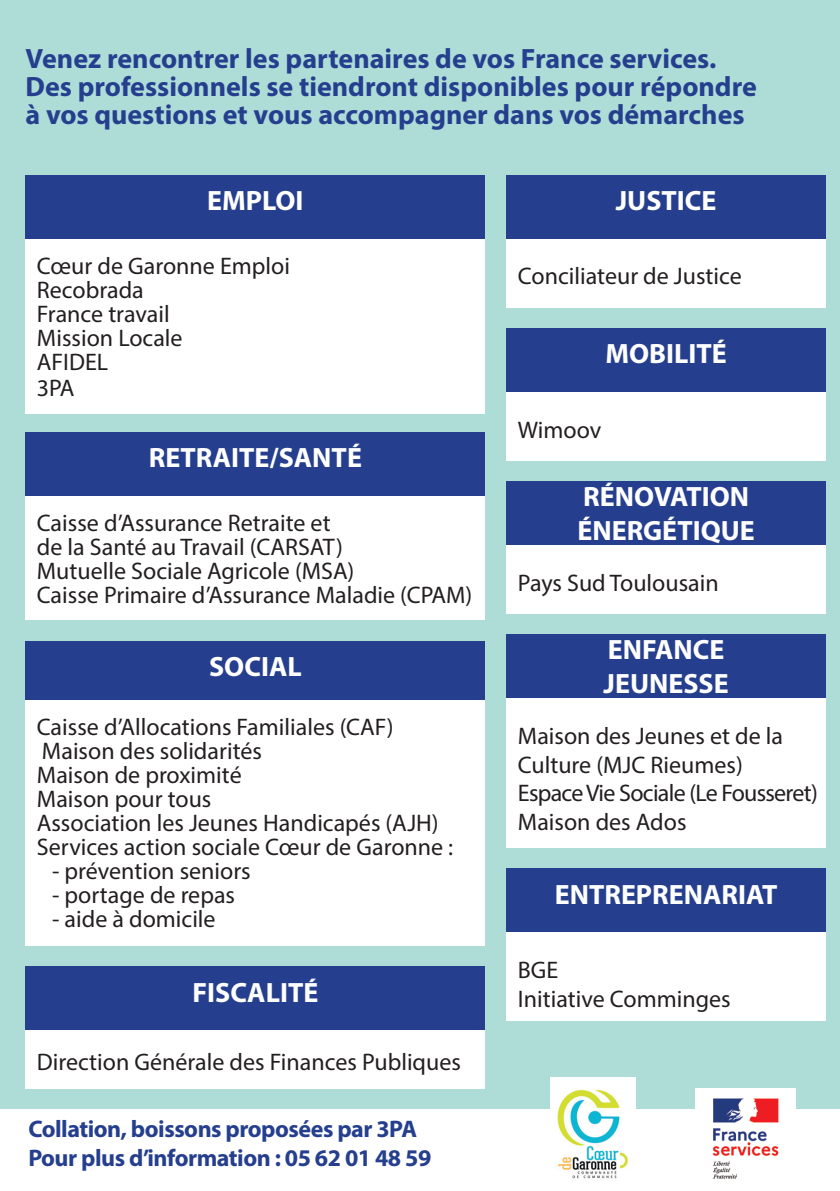
<style>
.page{position:relative;width:840px;height:1191px;background:#fff}
.page>*{position:absolute;margin:0;border:0;box-sizing:border-box;transform-origin:0 0}
.t1{font:700 28px/28px "Myriad Pro";color:#253f8e}
.t2{font:700 28px/33.6px "Myriad Pro";color:#fff}
.t3{font:24px/24px "Myriad Pro";color:#231f20}
.t4{font:700 24px/28.8px "Myriad Pro";letter-spacing:-.02em;color:#253f8e}
</style>
<div class="page">
<div style="left:0;top:0;width:839px;height:1108px;background:#aeddd8"></div>
<div style="left:26px;top:238px;width:459px;height:176px;background:#fff"></div>
<div style="left:26px;top:175px;width:459px;height:63px;background:#253f8e"></div>
<div style="left:26px;top:496px;width:459px;height:124px;background:#fff"></div>
<div style="left:26px;top:432px;width:459px;height:64px;background:#253f8e"></div>
<div style="left:26px;top:700px;width:459px;height:246px;background:#fff"></div>
<div style="left:26px;top:641px;width:459px;height:59px;background:#253f8e"></div>
<div style="left:26px;top:1030px;width:459px;height:59px;background:#fff"></div>
<div style="left:26px;top:966px;width:459px;height:64px;background:#253f8e"></div>
<div style="left:506px;top:238px;width:319px;height:70px;background:#fff"></div>
<div style="left:506px;top:175px;width:319px;height:63px;background:#253f8e"></div>
<div style="left:506px;top:391px;width:319px;height:70px;background:#fff"></div>
<div style="left:506px;top:328px;width:319px;height:63px;background:#253f8e"></div>
<div style="left:506px;top:544px;width:319px;height:70px;background:#fff"></div>
<div style="left:506px;top:481px;width:319px;height:63px;background:#253f8e"></div>
<div style="left:506px;top:697px;width:319px;height:151px;background:#fff"></div>
<div style="left:506px;top:634px;width:319px;height:63px;background:#253f8e"></div>
<div style="left:506px;top:932px;width:319px;height:88px;background:#fff"></div>
<div style="left:506px;top:868px;width:319px;height:64px;background:#253f8e"></div>
<img style="left:550px;top:1077px;width:85px;height:102px">
<img style="left:695px;top:1089px;width:99px;height:90px">
<p class="t1" style="left:26px;top:44px;width:732px">Venez rencontrer les partenaires de vos France services.<br>Des professionnels se tiendront disponibles pour répondre à vos questions et vous accompagner dans vos démarches</p>
<p class="t2" style="left:207px;top:183px;width:98px">EMPLOI</p>
<p class="t3" style="left:37px;top:253px;width:254px">Cœur de Garonne Emploi<br>Recobrada<br>France travail<br>Mission Locale<br>AFIDEL<br>3PA</p>
<p class="t2" style="left:149px;top:440px;width:214px">RETRAITE/SANTÉ</p>
<p class="t3" style="left:37px;top:511px;width:436px">Caisse d’Assurance Retraite et<br>de la Santé au Travail (CARSAT)<br>Mutuelle Sociale Agricole (MSA)<br>Caisse Primaire d’Assurance Maladie (CPAM)</p>
<p class="t2" style="left:209px;top:648px;width:94px">SOCIAL</p>
<p class="t3" style="left:37px;top:715px;width:417px">Caisse d’Allocations Familiales (CAF)<br>Maison des solidarités<br>Maison de proximité<br>Maison pour tous<br>Association les Jeunes Handicapés (AJH)<br>Services action sociale Cœur de Garonne :</p>
<p class="t3" style="left:52px;top:859px;width:200px">- prévention seniors</p>
<p class="t3" style="left:52px;top:883px;width:184px">- portage de repas</p>
<p class="t3" style="left:52px;top:907px;width:165px">- aide à domicile</p>
<p class="t2" style="left:192px;top:974px;width:127px">FISCALITÉ</p>
<p class="t3" style="left:37px;top:1050px;width:425px">Direction Générale des Finances Publiques</p>
<p class="t4" style="left:28px;top:1113px;width:404px">Collation, boissons proposées par 3PA<br>Pour plus d’information : 05 62 01 48 59</p>
<p class="t2" style="left:615px;top:183px;width:102px">JUSTICE</p>
<p class="t3" style="left:517px;top:264px;width:225px">Conciliateur de Justice</p>
<p class="t2" style="left:605px;top:336px;width:123px">MOBILITÉ</p>
<p class="t3" style="left:517px;top:417px;width:85px">Wimoov</p>
<p class="t2" style="left:577px;top:479px;width:179px">RÉNOVATION<br>ÉNERGÉTIQUE</p>
<p class="t3" style="left:517px;top:570px;width:202px">Pays Sud Toulousain</p>
<p class="t2" style="left:603px;top:632px;width:127px">ENFANCE<br>JEUNESSE</p>
<p class="t3" style="left:517px;top:721px;width:301px;line-height:28.8px">Maison des Jeunes et de la<br>Culture (MJC Rieumes)<br>Espace Vie Sociale (Le Fousseret)<br>Maison des Ados</p>
<p class="t2" style="left:554px;top:876px;width:224px">ENTREPRENARIAT</p>
<p class="t3" style="left:517px;top:955px;width:214px;line-height:28.8px">BGE<br>Initiative Comminges</p>
</div>
